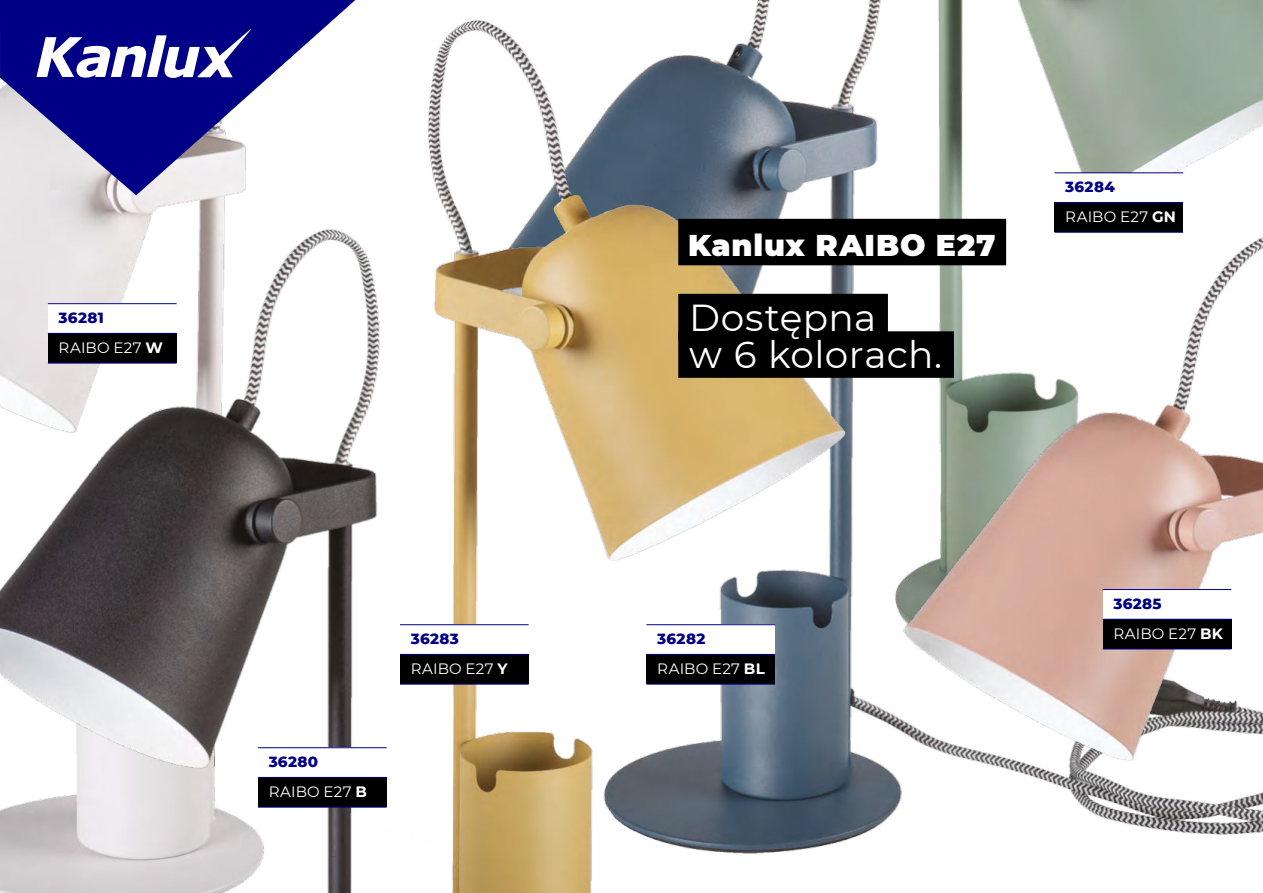
<style>
.page{position:relative;width:1263px;height:893px;background:#fff}
.page>*{position:absolute;margin:0;border:0;box-sizing:border-box;transform-origin:0 0}
.t1{font:37.5px/37.5px "Montserrat";letter-spacing:.01em;color:#fff}
.t2{font:900 30px "Montserrat";letter-spacing:.03em;color:#fff}
.t3{font:15px/29.7px "Montserrat";letter-spacing:.015em;color:#fff}
.s1{font-weight:800;color:#000086}
.s2{font-weight:700}
</style>
<div class="page">
<img style="left:757px;top:0;width:506px;height:830px">
<img style="left:432px;top:2px;width:439px;height:891px">
<img style="left:0;top:0;width:432px;height:224px">
<img style="left:886px;top:194px;width:377px;height:641px">
<img style="left:0;top:224px;width:563px;height:669px">
<svg style="left:0;top:0;width:355px;height:195px"></svg>
<svg style="left:37px;top:29px;width:214px;height:49px"></svg>
<div style="left:678px;top:219px;width:328px;height:46px;background:#000"></div>
<div style="left:678px;top:294px;width:210px;height:46px;background:#000"></div>
<div style="left:678px;top:331px;width:276px;height:47px;background:#000"></div>
<div style="left:258px;top:747px;width:129px;height:60px;background:#fff"></div>
<div style="left:258px;top:777px;width:129px;height:30px;background:#000"></div>
<hr style="left:258px;top:747px;width:129px;height:1px;background:#000086">
<hr style="left:258px;top:777px;width:129px;height:1px;background:#000086">
<hr style="left:258px;top:807px;width:129px;height:1px;background:#000086">
<div style="left:400px;top:624px;width:129px;height:60px;background:#fff"></div>
<div style="left:400px;top:654px;width:129px;height:30px;background:#000"></div>
<hr style="left:400px;top:624px;width:129px;height:1px;background:#000086">
<hr style="left:400px;top:654px;width:129px;height:1px;background:#000086">
<hr style="left:400px;top:684px;width:129px;height:1px;background:#000086">
<div style="left:646px;top:624px;width:129px;height:60px;background:#fff"></div>
<div style="left:646px;top:654px;width:129px;height:30px;background:#000"></div>
<hr style="left:646px;top:624px;width:129px;height:1px;background:#000086">
<hr style="left:646px;top:654px;width:129px;height:1px;background:#000086">
<hr style="left:646px;top:684px;width:129px;height:1px;background:#000086">
<div style="left:1102px;top:589px;width:129px;height:60px;background:#fff"></div>
<div style="left:1102px;top:619px;width:129px;height:30px;background:#000"></div>
<hr style="left:1102px;top:589px;width:129px;height:1px;background:#000086">
<hr style="left:1102px;top:619px;width:129px;height:1px;background:#000086">
<hr style="left:1102px;top:649px;width:129px;height:1px;background:#000086">
<div style="left:1054px;top:173px;width:129px;height:60px;background:#fff"></div>
<div style="left:1054px;top:203px;width:129px;height:29px;background:#000"></div>
<hr style="left:1054px;top:173px;width:129px;height:1px;background:#000086">
<hr style="left:1054px;top:202px;width:129px;height:1px;background:#000086">
<hr style="left:1054px;top:232px;width:129px;height:1px;background:#000086">
<div style="left:48px;top:303px;width:129px;height:60px;background:#fff"></div>
<div style="left:48px;top:333px;width:129px;height:30px;background:#000"></div>
<hr style="left:48px;top:303px;width:129px;height:1px;background:#000086">
<hr style="left:48px;top:333px;width:129px;height:1px;background:#000086">
<hr style="left:48px;top:363px;width:129px;height:1px;background:#000086">
<p class="t3" style="left:59px;top:304px;width:106px"><span class="s1">36281<br></span>RAIBO E27 <span class="s2">W</span></p>
<h2 class="t2" style="left:688px;top:228px;width:309px">Kanlux RAIBO E27</h2>
<h1 class="t1" style="left:689px;top:297px;width:255px">Dostępna<br>w 6 kolorach.</h1>
<p class="t3" style="left:1065px;top:173px;width:112px"><span class="s1">36284<br></span>RAIBO E27 <span class="s2">GN</span></p>
<p class="t3" style="left:269px;top:748px;width:100px"><span class="s1">36280<br></span>RAIBO E27 <span class="s2">B</span></p>
<p class="t3" style="left:411px;top:625px;width:98px"><span class="s1">36283<br></span>RAIBO E27 <span class="s2">Y</span></p>
<p class="t3" style="left:657px;top:625px;width:109px"><span class="s1">36282<br></span>RAIBO E27 <span class="s2">BL</span></p>
<p class="t3" style="left:1113px;top:590px;width:111px"><span class="s1">36285<br></span>RAIBO E27 <span class="s2">BK</span></p>
</div>
